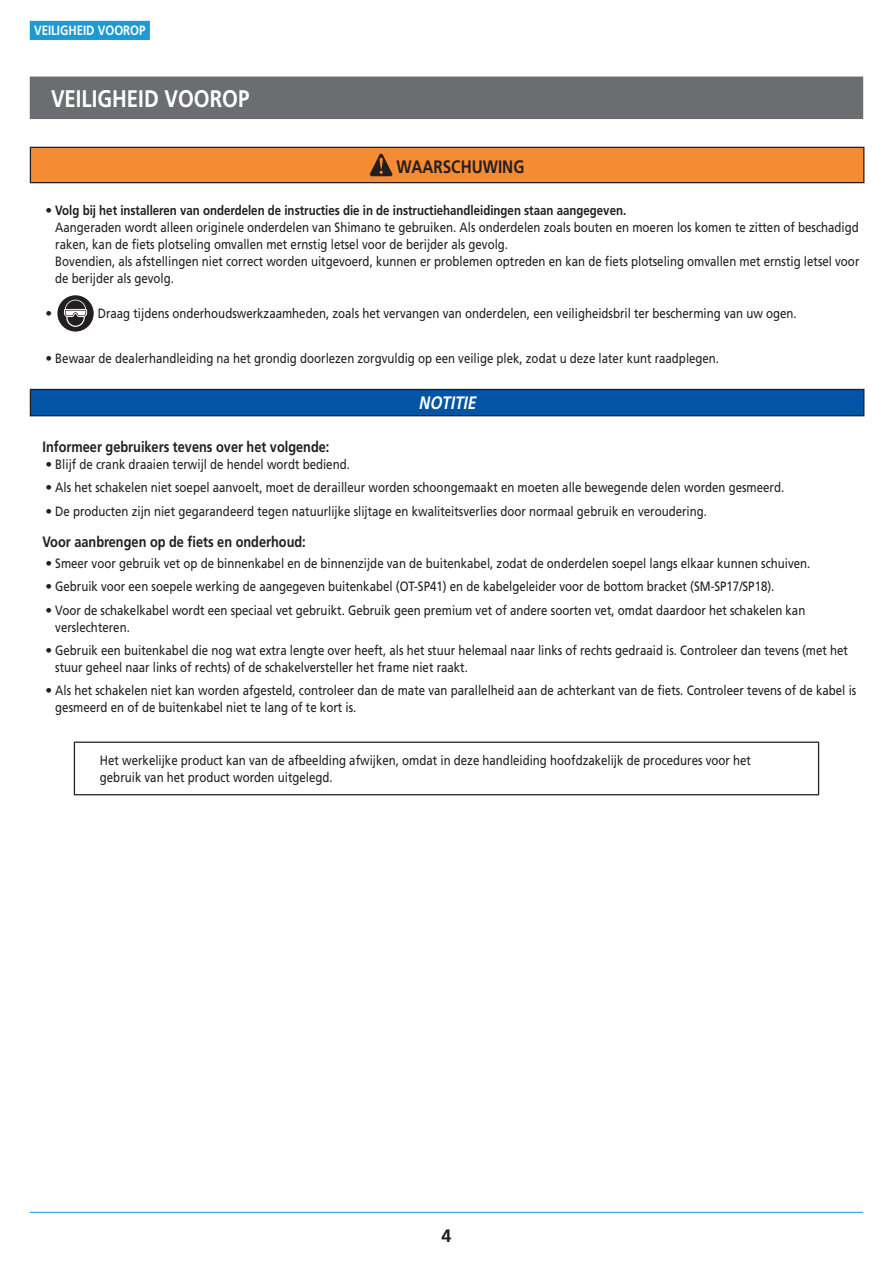
<style>
.page{position:relative;width:893px;height:1263px;background:#fff}
.page>*{position:absolute;margin:0;border:0;box-sizing:border-box;transform-origin:0 0}
.t1{font:700 24px "Frutiger LT Pro";color:#fff;scale:.85 1}
.t2{font:700 18px "Frutiger LT Pro";color:#231f20;scale:.85 1}
.t3{font:italic 700 18px "Frutiger LT Pro";color:#fff;scale:.85 1}
.t4{font:700 18px "Frutiger LT Pro";color:#231f20}
.t5{font:700 15px "Frutiger LT Pro";color:#231f20;scale:.85 1}
.t6{font:13.5px/16.8px "Frutiger LT Pro";color:#231f20}
.t7{font:13.5px/16.8px "Frutiger LT Pro";color:#231f20;scale:.85 1}
.t8{font:700 13.5px "Frutiger LT Pro";color:#fff;scale:.85 1}
.s1{font-weight:700}
</style>
<div class="page">
<hr style="left:30px;top:1212px;width:833px;height:1px;background:#1d99d6">
<div style="left:30px;top:21px;width:120px;height:19px;background:#1d99d6"></div>
<div style="left:30px;top:77px;width:833px;height:42px;background:#6c6d70"></div>
<div style="left:30px;top:147px;width:834px;height:36px;background:#f58b32"></div>
<hr style="left:30px;top:182px;width:834px;height:1px;background:#231f20">
<hr style="left:30px;top:147px;width:834px;height:1px;background:#231f20">
<hr style="left:30px;top:148px;width:1px;height:34px;background:#231f20">
<hr style="left:863px;top:148px;width:1px;height:34px;background:#231f20">
<svg style="left:370px;top:154px;width:22px;height:22px"></svg>
<svg style="left:57px;top:295px;width:37px;height:37px"></svg>
<svg style="left:64px;top:300px;width:23px;height:27px"></svg>
<div style="left:30px;top:389px;width:834px;height:27px;background:#0154a6"></div>
<hr style="left:30px;top:389px;width:834px;height:1px;background:#231f20">
<svg style="left:30px;top:390px;width:1px;height:25px"></svg>
<svg style="left:863px;top:390px;width:1px;height:25px"></svg>
<hr style="left:30px;top:415px;width:834px;height:1px;background:#231f20">
<hr style="left:74px;top:741px;width:745px;height:2px;background:#231f20">
<hr style="left:74px;top:743px;width:1px;height:51px;background:#231f20">
<hr style="left:818px;top:743px;width:1px;height:51px;background:#231f20">
<hr style="left:74px;top:794px;width:745px;height:1px;background:#231f20">
<p class="t8" style="left:34px;top:22px;width:133px">VEILIGHEID VOOROP</p>
<h1 class="t1" style="left:51px;top:84px;width:235px">VEILIGHEID VOOROP</h1>
<h2 class="t2" style="left:397px;top:156px;width:152px">WAARSCHUWING</h2>
<p class="t6" style="left:55px;top:202px;width:806px;text-indent:-10px">• <span class="s1">Volg bij het installeren van onderdelen de instructies die in de instructiehandleidingen staan aangegeven.<br></span>Aangeraden wordt alleen originele onderdelen van Shimano te gebruiken. Als onderdelen zoals bouten en moeren los komen te zitten of beschadigd raken, kan de fiets plotseling omvallen met ernstig letsel voor de berijder als gevolg.<br>Bovendien, als afstellingen niet correct worden uitgevoerd, kunnen er problemen optreden en kan de fiets plotseling omvallen met ernstig letsel voor de berijder als gevolg.</p>
<p class="t6" style="left:46px;top:305px;width:8px">•</p>
<p class="t7" style="left:98px;top:305px;width:824px">Draag tijdens onderhoudswerkzaamheden, zoals het vervangen van onderdelen, een veiligheidsbril ter bescherming van uw ogen.</p>
<p class="t6" style="left:46px;top:350px;width:675px">• Bewaar de dealerhandleiding na het grondig doorlezen zorgvuldig op een veilige plek, zodat u deze later kunt raadplegen.</p>
<h2 class="t3" style="left:419px;top:392px;width:73px">NOTITIE</h2>
<p class="t5" style="left:43px;top:438px;width:339px">Informeer gebruikers tevens over het volgende:</p>
<p class="t6" style="left:46px;top:456px;width:306px">• Blijf de crank draaien terwijl de hendel wordt bediend.</p>
<p class="t6" style="left:46px;top:479px;width:740px">• Als het schakelen niet soepel aanvoelt, moet de derailleur worden schoongemaakt en moeten alle bewegende delen worden gesmeerd.</p>
<p class="t6" style="left:46px;top:502px;width:663px">• De producten zijn niet gegarandeerd tegen natuurlijke slijtage en kwaliteitsverlies door normaal gebruik en veroudering.</p>
<p class="t5" style="left:43px;top:533px;width:311px">Voor aanbrengen op de fiets en onderhoud:</p>
<p class="t6" style="left:46px;top:555px;width:766px">• Smeer voor gebruik vet op de binnenkabel en de binnenzijde van de buitenkabel, zodat de onderdelen soepel langs elkaar kunnen schuiven.</p>
<p class="t6" style="left:46px;top:578px;width:730px">• Gebruik voor een soepele werking de aangegeven buitenkabel (OT-SP41) en de kabelgeleider voor de bottom bracket (SM-SP17/SP18).</p>
<p class="t6" style="left:55px;top:602px;width:752px;text-indent:-10px">• Voor de schakelkabel wordt een speciaal vet gebruikt. Gebruik geen premium vet of andere soorten vet, omdat daardoor het schakelen kan verslechteren.</p>
<p class="t6" style="left:55px;top:642px;width:794px;text-indent:-10px">• Gebruik een buitenkabel die nog wat extra lengte over heeft, als het stuur helemaal naar links of rechts gedraaid is. Controleer dan tevens (met het stuur geheel naar links of rechts) of de schakelversteller het frame niet raakt.</p>
<p class="t6" style="left:55px;top:682px;width:802px;text-indent:-10px">• Als het schakelen niet kan worden afgesteld, controleer dan de mate van parallelheid aan de achterkant van de fiets. Controleer tevens of de kabel is gesmeerd en of de buitenkabel niet te lang of te kort is.</p>
<p class="t7" style="left:100px;top:752px;width:767px">Het werkelijke product kan van de afbeelding afwijken, omdat in deze handleiding hoofdzakelijk de procedures voor het gebruik van het product worden uitgelegd.</p>
<h2 class="t4" style="left:441px;top:1225px;width:12px">4</h2>
</div>
